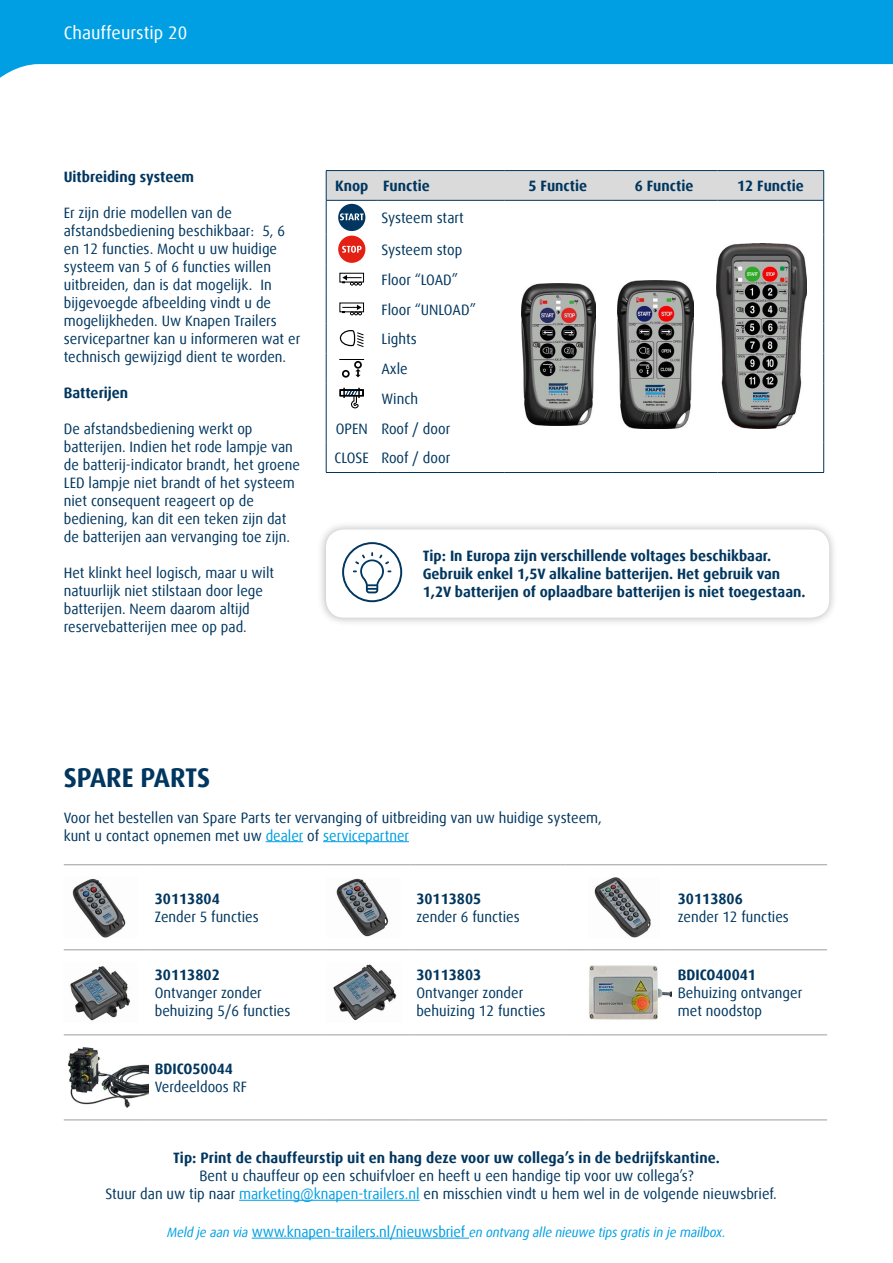
<style>
.page{position:relative;width:893px;height:1263px;background:#fff}
.page>*{position:absolute;margin:0;border:0;box-sizing:border-box;transform-origin:0 0}
.t1{font:700 27px "Dax Offc Pro";letter-spacing:-.005em;color:#00365f;scale:.96 1}
.t2{font:18px "Dax Offc Pro";color:#fff}
.t3{font:15px/18px "Dax Offc Pro";color:#00365f;scale:.96 1}
.t4{font:700 15px/18px "Dax Offc Pro";color:#00365f;scale:.96 1}
.t5{font:italic 13.5px "Dax Offc Pro";letter-spacing:-.01em;color:#009fe3;scale:.96 1}
.s1{color:#009fe3}
.s2{font-style:normal;font-size:15px}
</style>
<div class="page">
<svg style="left:0;top:0;width:893px;height:78px;fill:#009fe3"></svg>
<div style="left:317px;top:520px;width:522px;height:107px;background:#000;opacity:.3"></div>
<div style="left:326px;top:529px;width:503px;height:89px;background:#fff;border-radius:18px"></div>
<svg style="left:342px;top:542px;width:60px;height:60px"></svg>
<hr style="left:252px;top:1238px;width:217px;height:1px;background:#009fe3">
<hr style="left:239px;top:1200px;width:180px;height:1px;background:#009fe3">
<hr style="left:266px;top:841px;width:37px;height:1px;background:#009fe3">
<hr style="left:323px;top:841px;width:86px;height:1px;background:#009fe3">
<hr style="left:64px;top:864px;width:85px;height:1px;background:#9d9d9c">
<hr style="left:149px;top:864px;width:155px;height:1px;background:#9d9d9c">
<svg style="left:304px;top:864px;width:21px;height:1px"></svg>
<hr style="left:325px;top:864px;width:85px;height:1px;background:#9d9d9c">
<hr style="left:410px;top:864px;width:156px;height:1px;background:#9d9d9c">
<svg style="left:566px;top:864px;width:21px;height:1px"></svg>
<hr style="left:587px;top:864px;width:85px;height:1px;background:#9d9d9c">
<hr style="left:672px;top:864px;width:155px;height:1px;background:#9d9d9c">
<hr style="left:64px;top:949px;width:85px;height:1px;background:#9d9d9c">
<hr style="left:149px;top:949px;width:155px;height:1px;background:#9d9d9c">
<svg style="left:304px;top:949px;width:21px;height:1px"></svg>
<hr style="left:325px;top:949px;width:85px;height:1px;background:#9d9d9c">
<hr style="left:410px;top:949px;width:156px;height:1px;background:#9d9d9c">
<svg style="left:566px;top:949px;width:21px;height:1px"></svg>
<hr style="left:587px;top:949px;width:85px;height:1px;background:#9d9d9c">
<hr style="left:672px;top:949px;width:155px;height:1px;background:#9d9d9c">
<hr style="left:64px;top:1034px;width:85px;height:1px;background:#9d9d9c">
<hr style="left:149px;top:1034px;width:155px;height:1px;background:#9d9d9c">
<svg style="left:304px;top:1034px;width:21px;height:1px"></svg>
<hr style="left:325px;top:1034px;width:85px;height:1px;background:#9d9d9c">
<hr style="left:410px;top:1034px;width:156px;height:1px;background:#9d9d9c">
<svg style="left:566px;top:1034px;width:21px;height:1px"></svg>
<hr style="left:587px;top:1034px;width:85px;height:1px;background:#9d9d9c">
<hr style="left:672px;top:1034px;width:155px;height:1px;background:#9d9d9c">
<hr style="left:64px;top:1120px;width:85px;height:1px;background:#9d9d9c">
<hr style="left:149px;top:1120px;width:155px;height:1px;background:#9d9d9c">
<svg style="left:304px;top:1120px;width:21px;height:1px"></svg>
<hr style="left:325px;top:1120px;width:85px;height:1px;background:#9d9d9c">
<hr style="left:410px;top:1120px;width:156px;height:1px;background:#9d9d9c">
<svg style="left:566px;top:1120px;width:21px;height:1px"></svg>
<hr style="left:587px;top:1120px;width:85px;height:1px;background:#9d9d9c">
<hr style="left:672px;top:1120px;width:155px;height:1px;background:#9d9d9c">
<img style="left:72px;top:878px;width:54px;height:60px">
<img style="left:336px;top:878px;width:53px;height:59px">
<img style="left:594px;top:877px;width:57px;height:60px">
<img style="left:70px;top:966px;width:60px;height:55px">
<img style="left:333px;top:964px;width:64px;height:57px">
<img style="left:589px;top:965px;width:83px;height:55px">
<img style="left:67px;top:1047px;width:82px;height:60px">
<hr style="left:326px;top:170px;width:51px;height:1px;background:#00365f">
<hr style="left:377px;top:170px;width:128px;height:1px;background:#00365f">
<hr style="left:505px;top:170px;width:106px;height:1px;background:#00365f">
<hr style="left:611px;top:170px;width:106px;height:1px;background:#00365f">
<hr style="left:717px;top:170px;width:107px;height:1px;background:#00365f">
<hr style="left:505px;top:472px;width:106px;height:1px;background:#00365f">
<hr style="left:611px;top:472px;width:106px;height:1px;background:#00365f">
<hr style="left:717px;top:472px;width:107px;height:1px;background:#00365f">
<hr style="left:326px;top:472px;width:51px;height:1px;background:#00365f">
<hr style="left:377px;top:472px;width:128px;height:1px;background:#00365f">
<svg style="left:326px;top:171px;width:498px;height:301px"></svg>
<p class="t2" style="left:64px;top:21px;width:125px">Chauffeurstip 20</p>
<p class="t4" style="left:64px;top:168px;width:137px">Uitbreiding systeem</p>
<p class="t3" style="left:64px;top:204px;width:248px">Er zijn drie modellen van de afstandsbediening beschikbaar: 5, 6 en 12 functies. Mocht u uw huidige systeem van 5 of 6 functies willen uitbreiden, dan is dat mogelijk. In bijgevoegde afbeelding vindt u de mogelijkheden. Uw Knapen Trailers servicepartner kan u informeren wat er technisch gewijzigd dient te worden.</p>
<p class="t4" style="left:64px;top:384px;width:69px">Batterijen</p>
<p class="t3" style="left:64px;top:420px;width:248px">De afstandsbediening werkt op batterijen. Indien het rode lampje van de batterij-indicator brandt, het groene LED lampje niet brandt of het systeem niet consequent reageert op de bediening, kan dit een teken zijn dat de batterijen aan vervanging toe zijn.</p>
<p class="t3" style="left:64px;top:564px;width:221px">Het klinkt heel logisch, maar u wilt natuurlijk niet stilstaan door lege batterijen. Neem daarom altijd reservebatterijen mee op pad.</p>
<p class="t4" style="left:335px;top:177px;width:100px">Knop Functie</p>
<p class="t4" style="left:529px;top:177px;width:63px">5 Functie</p>
<p class="t4" style="left:635px;top:177px;width:63px">6 Functie</p>
<p class="t4" style="left:737px;top:177px;width:71px">12 Functie</p>
<p class="t3" style="left:381px;top:202px;width:87px;line-height:31.8px">Systeem start<br>Systeem stop</p>
<p class="t3" style="left:381px;top:271px;width:81px">Floor “LOAD”</p>
<p class="t3" style="left:381px;top:300px;width:100px">Floor “UNLOAD”</p>
<p class="t3" style="left:381px;top:330px;width:38px">Lights</p>
<p class="t3" style="left:381px;top:360px;width:29px">Axle</p>
<p class="t3" style="left:381px;top:390px;width:40px">Winch</p>
<p class="t3" style="left:336px;top:420px;width:121px">OPEN Roof / door</p>
<p class="t3" style="left:334px;top:449px;width:122px">CLOSE Roof / door</p>
<p class="t4" style="left:423px;top:547px;width:400px">Tip: In Europa zijn verschillende voltages beschikbaar.<br>Gebruik enkel 1,5V alkaline batterijen. Het gebruik van<br>1,2V batterijen of oplaadbare batterijen is niet toegestaan.</p>
<h1 class="t1" style="left:64px;top:760px;width:154px">SPARE PARTS</h1>
<p class="t3" style="left:64px;top:808px;width:562px">Voor het bestellen van Spare Parts ter vervanging of uitbreiding van uw huidige systeem, kunt u contact opnemen met uw <span class="s1">dealer</span> of <span class="s1">servicepartner</span></p>
<p class="t4" style="left:155px;top:890px;width:69px">30113804</p>
<p class="t3" style="left:155px;top:908px;width:110px">Zender 5 functies</p>
<p class="t4" style="left:155px;top:966px;width:69px">30113802</p>
<p class="t3" style="left:155px;top:984px;width:143px">Ontvanger zonder behuizing 5/6 functies</p>
<p class="t4" style="left:155px;top:1060px;width:83px">BDICO50044</p>
<p class="t3" style="left:155px;top:1078px;width:97px">Verdeeldoos RF</p>
<p class="t4" style="left:416px;top:890px;width:69px">30113805</p>
<p class="t3" style="left:416px;top:908px;width:109px">zender 6 functies</p>
<p class="t4" style="left:416px;top:966px;width:69px">30113803</p>
<p class="t3" style="left:416px;top:984px;width:136px">Ontvanger zonder behuizing 12 functies</p>
<p class="t4" style="left:678px;top:890px;width:69px">30113806</p>
<p class="t3" style="left:678px;top:908px;width:117px">zender 12 functies</p>
<p class="t4" style="left:678px;top:966px;width:83px">BDICO40041</p>
<p class="t3" style="left:678px;top:984px;width:131px">Behuizing ontvanger met noodstop</p>
<p class="t4" style="left:173px;top:1149px;width:571px">Tip: Print de chauffeurstip uit en hang deze voor uw collega’s in de bedrijfskantine.</p>
<p class="t3" style="left:105px;top:1167px;width:701px;text-indent:94px">Bent u chauffeur op een schuifvloer en heeft u een handige tip voor uw collega’s?<br>Stuur dan uw tip naar <span class="s1">marketing@knapen-trailers.nl</span> en misschien vindt u hem wel in de volgende nieuwsbrief.</p>
<p class="t5" style="left:167px;top:1223px;width:583px">Meld je aan via <span class="s2">www.knapen-trailers.nl/nieuwsbrief</span> en ontvang alle nieuwe tips gratis in je mailbox.</p>
</div>
